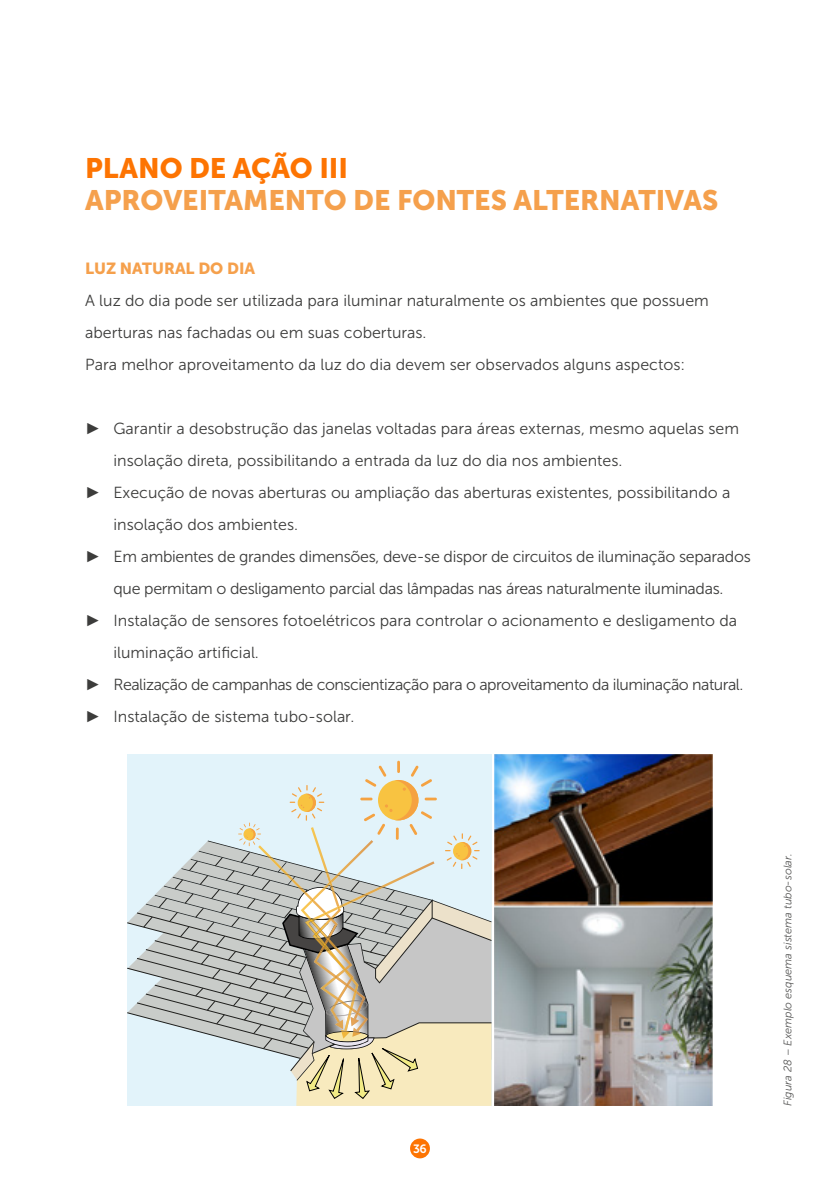
<style>
.page{position:relative;width:840px;height:1191px;background:#fff}
.page>*{position:absolute;margin:0;border:0;box-sizing:border-box;transform-origin:0 0}
.t1{font:28px "Museo Sans 900";color:#f5a04c}
.t2{font:28px "Museo Sans 900";color:#fd7402}
.t3{font:16px/32px "Museo Sans 300";color:#3c3c3b}
.t4{font:16px "Museo Sans 300";letter-spacing:-.02em;color:#3c3c3b}
.t5{font:16px "Museo Sans 300";letter-spacing:-.03em;color:#3c3c3b}
.t6{font:16px "Museo Sans 900";color:#f5a04c}
.t7{font:12px "Museo Sans 700";color:#fff}
.t8{font:italic 11px "Museo Sans 300";color:#575756}
.s1{font-family:"Arial"}
</style>
<div class="page">
<div style="left:410px;top:1138px;width:19px;height:20px;background:#fd7402;border-radius:50%"></div>
<div style="left:127px;top:754px;width:364px;height:352px;background:#e2f3fa"></div>
<svg style="left:127px;top:908px;width:15px;height:109px"></svg>
<svg style="left:142px;top:760px;width:350px;height:346px"></svg>
<img style="left:494px;top:754px;width:218px;height:352px">
<h1 class="t2" style="left:85px;top:153px;width:264px">PLANO DE AÇÃO III</h1>
<h1 class="t1" style="left:85px;top:185px;width:634px">APROVEITAMENTO DE FONTES ALTERNATIVAS</h1>
<p class="t6" style="left:85px;top:259px;width:171px">LUZ NATURAL DO DIA</p>
<p class="t3" style="left:85px;top:285px;width:625px">A luz do dia pode ser utilizada para iluminar naturalmente os ambientes que possuem aberturas nas fachadas ou em suas coberturas.<br>Para melhor aproveitamento da luz do dia devem ser observados alguns aspectos:</p>
<p class="t3" style="left:85px;top:413px;width:655px"><span class="s1">►</span> Garantir a desobstrução das janelas voltadas para áreas externas, mesmo aquelas sem</p>
<p class="t3" style="left:113px;top:445px;width:510px">insolação direta, possibilitando a entrada da luz do dia nos ambientes.</p>
<p class="t3" style="left:85px;top:477px;width:646px"><span class="s1">►</span> Execução de novas aberturas ou ampliação das aberturas existentes, possibilitando a</p>
<p class="t3" style="left:113px;top:509px;width:186px">insolação dos ambientes.</p>
<p class="t4" style="left:85px;top:548px;width:666px"><span class="s1">►</span> Em ambientes de grandes dimensões, deve-se dispor de circuitos de iluminação separados</p>
<p class="t4" style="left:113px;top:580px;width:611px">que permitam o desligamento parcial das lâmpadas nas áreas naturalmente iluminadas.</p>
<p class="t3" style="left:85px;top:604px;width:653px"><span class="s1">►</span> Instalação de sensores fotoelétricos para controlar o acionamento e desligamento da</p>
<p class="t3" style="left:113px;top:636px;width:147px">iluminação artificial.</p>
<p class="t5" style="left:85px;top:676px;width:659px"><span class="s1">►</span> Realização de campanhas de conscientização para o aproveitamento da iluminação natural.</p>
<p class="t3" style="left:85px;top:700px;width:270px"><span class="s1">►</span> Instalação de sistema tubo-solar.</p>
<p class="t7" style="left:413px;top:1142px;width:15px">36</p>
<p class="t8" style="left:781px;top:1106px;width:254px;rotate:-90deg">Figura 28 – Exemplo esquema sistema tubo-solar.</p>
</div>
